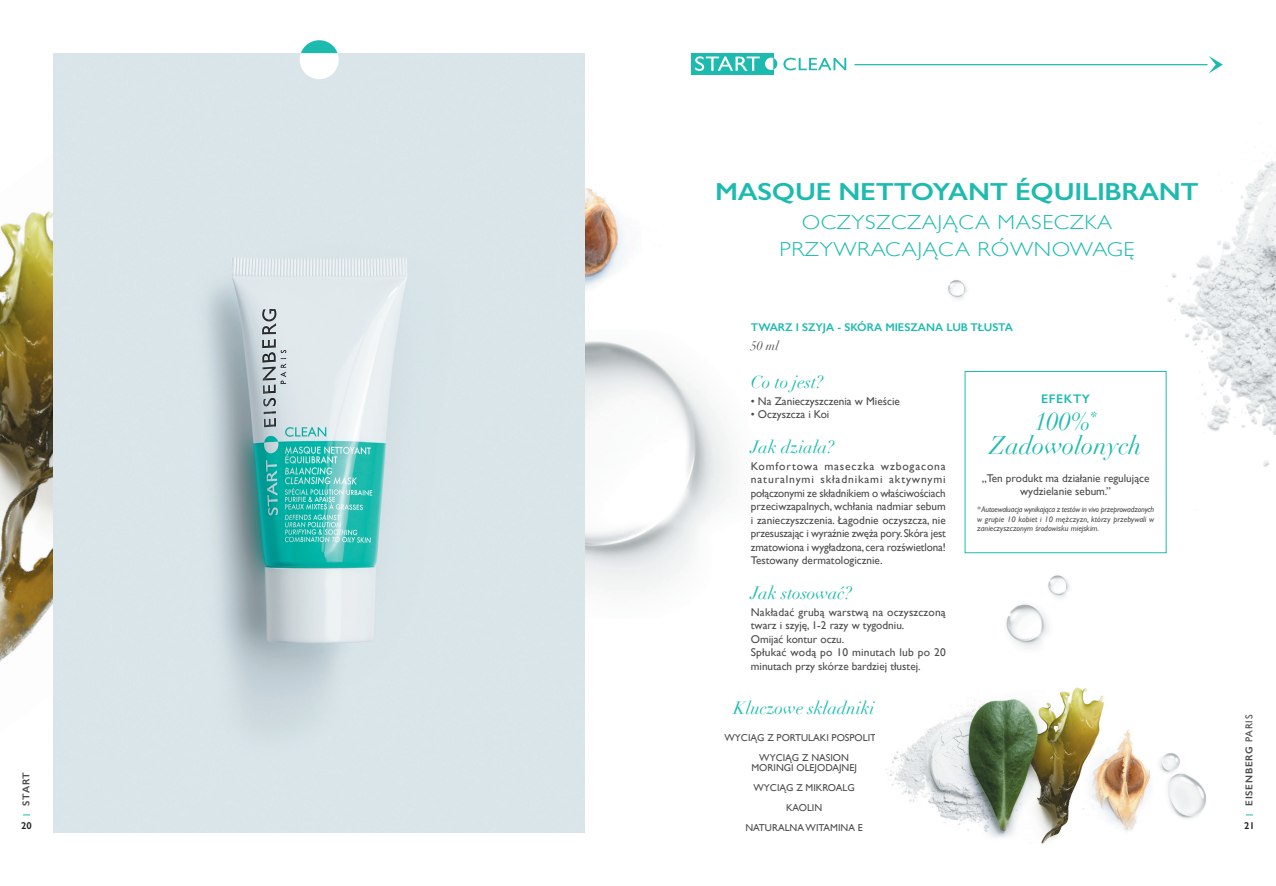
<style>
.page{position:relative;width:1276px;height:886px;background:#fff}
.page>*{position:absolute;margin:0;border:0;box-sizing:border-box;transform-origin:0 0}
.t1{font:italic 25px/23.8px "Didot";color:#1dbbaf;text-align:center}
.t2{font:600 24.75px "Gill Sans";letter-spacing:-.01em;color:#1dbbaf;scale:1.11 1}
.t3{font:300 20.25px/27.1px "Gill Sans";letter-spacing:.025em;color:#1dbbaf;text-align:center;scale:1.11 1}
.t4{font:italic 17.5px "Didot";color:#1dbbaf}
.t5{font:600 12.5px "Gill Sans";letter-spacing:.05em;color:#1dbbaf}
.t6{font:italic 12.5px "Didot";color:#4b4c4d}
.t7{font:11.25px/13.5px "Gill Sans";color:#4b4c4d;text-align:center}
.t8{font:600 11.25px "Gill Sans";color:#1dbbaf}
.t9{font:10px/20px "Gill Sans";color:#4b4c4d;text-align:center}
.t10{font:600 10px "Gill Sans";letter-spacing:.075em;color:#4b4c4d}
.t11{font:600 10px "Gill Sans";color:#231f20}
.t12{font:italic 8.12px/9.8px "Gill Sans";color:#4b4c4d;text-align:justify}
.s1{font-weight:400}
</style>
<div class="page">
<img style="left:1166px;top:161px;width:110px;height:350px">
<img style="left:585px;top:341px;width:149px;height:250px">
<img style="left:0;top:211px;width:53px;height:451px">
<img style="left:585px;top:188px;width:41px;height:101px">
<div style="left:691px;top:53px;width:82px;height:21px;background:#1dbbaf"></div>
<svg style="left:695px;top:56px;width:65px;height:15px"></svg>
<div style="left:765px;top:58px;width:12px;height:12px;background:#fff;border-radius:50%"></div>
<svg style="left:773px;top:58px;width:4px;height:12px"></svg>
<svg style="left:783px;top:58px;width:63px;height:12px"></svg>
<hr style="left:854px;top:64px;width:353px;height:1px;background:#1dbbaf">
<svg style="left:1209px;top:56px;width:13px;height:17px"></svg>
<img style="left:886px;top:687px;width:321px;height:157px">
<img style="left:1006px;top:604px;width:43px;height:45px">
<img style="left:1048px;top:575px;width:22px;height:23px">
<img style="left:53px;top:53px;width:532px;height:780px">
<div style="left:300px;top:40px;width:39px;height:39px;background:#fff;border-radius:50%"></div>
<svg style="left:301px;top:40px;width:36px;height:13px"></svg>
<div style="left:964px;top:371px;width:202px;height:182px;border:1px solid #1dbbaf"></div>
<img style="left:948px;top:280px;width:19px;height:20px">
<p class="t10" style="left:20px;top:806px;width:35px;rotate:-90deg">START</p>
<p class="t11" style="left:21px;top:820px;width:12px">20</p>
<h2 class="t2" style="left:715px;top:177px;width:437px">MASQUE NETTOYANT ÉQUILIBRANT</h2>
<h3 class="t3" style="left:779px;top:208px;width:321px">OCZYSZCZAJĄCA MASECZKA<br>PRZYWRACAJĄCA RÓWNOWAGĘ</h3>
<p class="t8" style="left:751px;top:320px;width:264px">TWARZ I SZYJA - SKÓRA MIESZANA LUB TŁUSTA</p>
<p class="t6" style="left:751px;top:338px;width:30px">50 ml</p>
<h3 class="t4" style="left:751px;top:371px;width:74px">Co to jest?</h3>
<p class="t7" style="left:751px;top:394px;width:150px">• Na Zanieczyszczenia w Mieście</p>
<p class="t7" style="left:751px;top:408px;width:80px">• Oczyszcza i Koi</p>
<h3 class="t4" style="left:751px;top:436px;width:85px">Jak działa?</h3>
<p class="t7" style="left:751px;top:459px;width:196px;text-align:justify">Komfortowa maseczka wzbogacona naturalnymi składnikami aktywnymi połączonymi ze składnikiem o właściwościach przeciwzapalnych, wchłania nadmiar sebum i zanieczyszczenia. Łagodnie oczyszcza, nie przesuszając i wyraźnie zwęża pory. Skóra jest zmatowiona i wygładzona, cera rozświetlona!<br>Testowany dermatologicznie.</p>
<h3 class="t4" style="left:751px;top:582px;width:102px">Jak stosować?</h3>
<p class="t7" style="left:751px;top:605px;width:196px;text-align:left">Nakładać grubą warstwą na oczyszczoną twarz i szyję, 1-2 razy w tygodniu.<br>Omijać kontur oczu.<br>Spłukać wodą po 10 minutach lub po 20 minutach przy skórze bardziej tłustej.</p>
<h3 class="t4" style="left:733px;top:697px;width:143px">Kluczowe składniki</h3>
<p class="t9" style="left:724px;top:727px;width:161px">WYCIĄG Z PORTULAKI POSPOLITEJ<br>WYCIĄG Z NASION</p>
<p class="t9" style="left:745px;top:757px;width:119px">MORINGI OLEJODAJNEJ<br>WYCIĄG Z MIKROALG<br>KAOLIN<br>NATURALNA WITAMINA E</p>
<p class="t5" style="left:1041px;top:391px;width:51px">EFEKTY</p>
<h1 class="t1" style="left:989px;top:410px;width:154px">100%<sup>*<br></sup>Zadowolonych</h1>
<p class="t7" style="left:981px;top:471px;width:169px">„Ten produkt ma działanie regulujące wydzielanie sebum.”</p>
<p class="t12" style="left:977px;top:504px;width:179px">* Autoewaluacja wynikająca z testów in vivo przeprowadzonych w grupie 10 kobiet i 10 mężczyzn, którzy przebywali w zanieczyszczonym środowisku miejskim.</p>
<p class="t10" style="left:1243px;top:806px;width:92px;rotate:-90deg">EISENBERG <span class="s1">PARIS</span></p>
<p class="t11" style="left:1244px;top:820px;width:12px">21</p>
</div>
